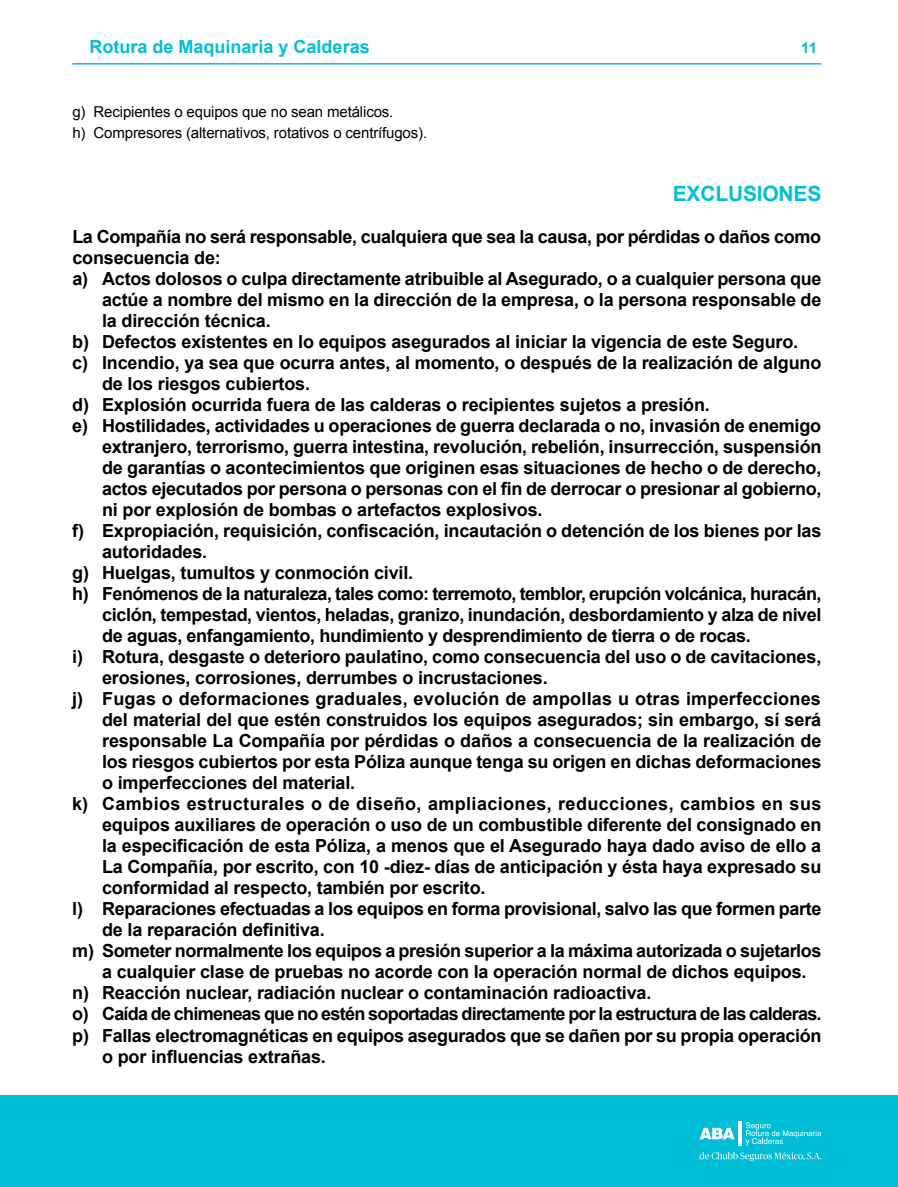
<style>
.page{position:relative;width:898px;height:1187px;background:#fff}
.page>*{position:absolute;margin:0;border:0;box-sizing:border-box;transform-origin:0 0}
.t1{font:700 21px "Arial";letter-spacing:-.01em;color:#00bed6}
.t2{font:700 18px "Arial";letter-spacing:-.01em;color:#000}
.t3{font:700 18px "Arial";letter-spacing:-.03em;color:#000}
.t4{font:700 18px "Arial";letter-spacing:-.04em;color:#000}
.t5{font:700 18px "Arial";letter-spacing:.01em;color:#000}
.t6{font:700 18px "Arial";letter-spacing:.02em;color:#000}
.t7{font:700 18px "Arial";color:#00bed6}
.t8{font:15px/21px "Arial";letter-spacing:-.01em;color:#000}
.t9{font:700 15px "Arial";color:#00bed6}
</style>
<div class="page">
<hr style="left:72px;top:63px;width:749px;height:2px;background:#00bed6">
<div style="left:0;top:1095px;width:897px;height:91px;background:#00bed6"></div>
<svg style="left:745px;top:1122px;width:75px;height:23px"></svg>
<svg style="left:699px;top:1127px;width:35px;height:12px"></svg>
<svg style="left:738px;top:1121px;width:3px;height:24px"></svg>
<svg style="left:699px;top:1152px;width:122px;height:8px"></svg>
<p class="t7" style="left:89px;top:34px;width:282px">Rotura de Maquinaria y Calderas</p>
<p class="t9" style="left:801px;top:38px;width:17px">11</p>
<p class="t8" style="left:72px;top:101px;width:356px">g) Recipientes o equipos que no sean metálicos.<br>h) Compresores (alternativos, rotativos o centrífugos).</p>
<p class="t1" style="left:672px;top:179px;width:150px">EXCLUSIONES</p>
<p class="t2" style="left:72px;top:224px;width:750px">La Compañía no será responsable, cualquiera que sea la causa, por pérdidas o daños como</p>
<p class="t2" style="left:72px;top:245px;width:150px">consecuencia de:</p>
<p class="t2" style="left:72px;top:267px;width:750px">a) Actos dolosos o culpa directamente atribuible al Asegurado, o a cualquier persona que</p>
<p class="t2" style="left:102px;top:288px;width:720px">actúe a nombre del mismo en la dirección de la empresa, o la persona responsable de</p>
<p class="t2" style="left:102px;top:309px;width:170px">la dirección técnica.</p>
<p class="t2" style="left:72px;top:330px;width:727px">b) Defectos existentes en lo equipos asegurados al iniciar la vigencia de este Seguro.</p>
<p class="t2" style="left:72px;top:351px;width:750px">c) Incendio, ya sea que ocurra antes, al momento, o después de la realización de alguno</p>
<p class="t2" style="left:102px;top:372px;width:209px">de los riesgos cubiertos.</p>
<p class="t2" style="left:72px;top:393px;width:639px">d) Explosión ocurrida fuera de las calderas o recipientes sujetos a presión.</p>
<p class="t2" style="left:72px;top:414px;width:750px">e) Hostilidades, actividades u operaciones de guerra declarada o no, invasión de enemigo</p>
<p class="t2" style="left:102px;top:435px;width:720px">extranjero, terrorismo, guerra intestina, revolución, rebelión, insurrección, suspensión</p>
<p class="t2" style="left:102px;top:456px;width:720px">de garantías o acontecimientos que originen esas situaciones de hecho o de derecho,</p>
<p class="t2" style="left:102px;top:477px;width:720px">actos ejecutados por persona o personas con el fin de derrocar o presionar al gobierno,</p>
<p class="t2" style="left:102px;top:498px;width:442px">ni por explosión de bombas o artefactos explosivos.</p>
<p class="t2" style="left:72px;top:519px;width:750px">f) Expropiación, requisición, confiscación, incautación o detención de los bienes por las</p>
<p class="t2" style="left:102px;top:540px;width:107px">autoridades.</p>
<p class="t2" style="left:72px;top:561px;width:342px">g) Huelgas, tumultos y conmoción civil.</p>
<p class="t3" style="left:72px;top:582px;width:750px">h) Fenómenos de la naturaleza, tales como: terremoto, temblor, erupción volcánica, huracán,</p>
<p class="t2" style="left:102px;top:603px;width:720px">ciclón, tempestad, vientos, heladas, granizo, inundación, desbordamiento y alza de nivel</p>
<p class="t2" style="left:102px;top:624px;width:650px">de aguas, enfangamiento, hundimiento y desprendimiento de tierra o de rocas.</p>
<p class="t2" style="left:72px;top:645px;width:750px">i) Rotura, desgaste o deterioro paulatino, como consecuencia del uso o de cavitaciones,</p>
<p class="t2" style="left:102px;top:666px;width:447px">erosiones, corrosiones, derrumbes o incrustaciones.</p>
<p class="t5" style="left:72px;top:687px;width:749px">j) Fugas o deformaciones graduales, evolución de ampollas u otras imperfecciones</p>
<p class="t2" style="left:102px;top:708px;width:720px">del material del que estén construidos los equipos asegurados; sin embargo, sí será</p>
<p class="t2" style="left:102px;top:729px;width:720px">responsable La Compañía por pérdidas o daños a consecuencia de la realización de</p>
<p class="t2" style="left:102px;top:750px;width:720px">los riesgos cubiertos por esta Póliza aunque tenga su origen en dichas deformaciones</p>
<p class="t2" style="left:102px;top:771px;width:254px">o imperfecciones del material.</p>
<p class="t6" style="left:72px;top:792px;width:750px">k) Cambios estructurales o de diseño, ampliaciones, reducciones, cambios en sus</p>
<p class="t2" style="left:102px;top:813px;width:720px">equipos auxiliares de operación o uso de un combustible diferente del consignado en</p>
<p class="t2" style="left:102px;top:834px;width:720px">la especificación de esta Póliza, a menos que el Asegurado haya dado aviso de ello a</p>
<p class="t2" style="left:102px;top:855px;width:720px">La Compañía, por escrito, con 10 -diez- días de anticipación y ésta haya expresado su</p>
<p class="t2" style="left:102px;top:876px;width:385px">conformidad al respecto, también por escrito.</p>
<p class="t2" style="left:72px;top:897px;width:750px">l) Reparaciones efectuadas a los equipos en forma provisional, salvo las que formen parte</p>
<p class="t2" style="left:102px;top:918px;width:224px">de la reparación definitiva.</p>
<p class="t2" style="left:72px;top:939px;width:750px">m) Someter normalmente los equipos a presión superior a la máxima autorizada o sujetarlos</p>
<p class="t2" style="left:102px;top:960px;width:705px">a cualquier clase de pruebas no acorde con la operación normal de dichos equipos.</p>
<p class="t2" style="left:72px;top:981px;width:580px">n) Reacción nuclear, radiación nuclear o contaminación radioactiva.</p>
<p class="t4" style="left:72px;top:1002px;width:750px">o) Caída de chimeneas que no estén soportadas directamente por la estructura de las calderas.</p>
<p class="t2" style="left:72px;top:1023px;width:750px">p) Fallas electromagnéticas en equipos asegurados que se dañen por su propia operación</p>
<p class="t2" style="left:102px;top:1044px;width:225px">o por influencias extrañas.</p>
</div>
